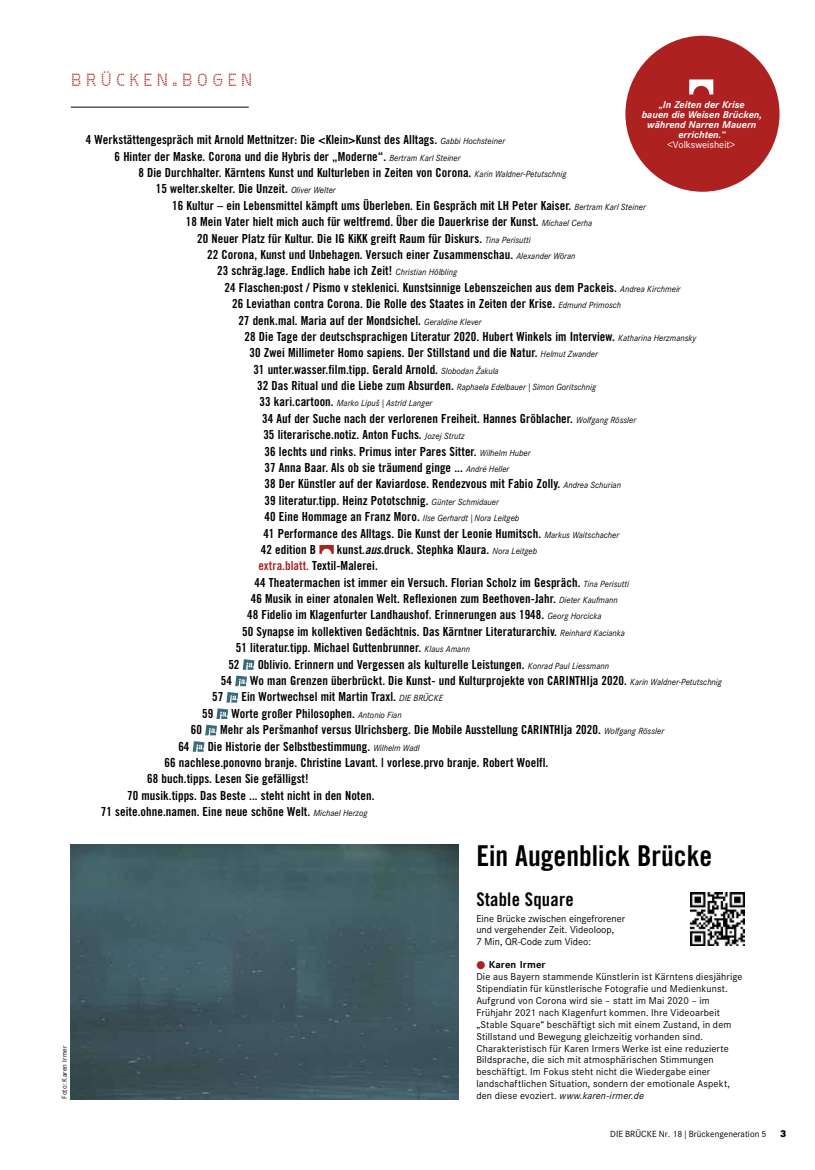
<style>
.page{position:relative;width:815px;height:1170px;background:#fff}
.page>*{position:absolute;margin:0;border:0;box-sizing:border-box;transform-origin:0 0}
.t1{font:28.75px "Trade Gothic Bold Cond Twenty";color:#000}
.t2{font:18.75px "Amb B Dot";letter-spacing:.2em;color:#ad2221}
.t3{font:18.75px "Trade Gothic Bold Cond Twenty";letter-spacing:.01em;color:#000}
.t4{font:12.5px/16.4px "Trade Gothic Bold Cond Twenty";letter-spacing:.005em;color:#000}
.t5{font:700 10px "Bruecke Corporate SBQ";letter-spacing:.01em;color:#000}
.t6{font:9.75px/11.9px "Bruecke Corporate SBQ";letter-spacing:.015em;color:#000}
.t7{font:italic 700 9.75px/10px "Bruecke Corporate SBQ";color:#fff;text-align:center}
.t8{font:9.75px "Bruecke Corporate SBQ";color:#fff}
.t9{font:800 9.75px "Bruecke Corporate SBQ";color:#000}
.t10{font:italic 8.75px "Bruecke Corporate SBQ";color:#000;scale:.95 1}
.t11{font:8.75px "Bruecke Corporate SBQ";color:#000}
.t12{font:6.88px "Bruecke Corporate SBQ";letter-spacing:.025em;color:#000}
.s1{font-family:"Bruecke Corporate SBQ";font-style:italic;font-size:8.75px}
.s2{font-family:"Trade Gothic Bold Cond Twenty";font-style:normal;font-size:12.5px}
.s3{font-family:"Trade Gothic Bold Cond Twenty Obl"}
.s4{color:#ad2221}
.s5{font-style:italic}
</style>
<div class="page">
<hr style="left:71px;top:107px;width:178px;height:1px;background:#000">
<img style="left:71px;top:844px;width:388px;height:254px">
<svg style="left:319px;top:545px;width:15px;height:9px"></svg>
<svg style="left:243px;top:659px;width:11px;height:10px"></svg>
<svg style="left:235px;top:675px;width:12px;height:11px"></svg>
<svg style="left:226px;top:692px;width:12px;height:10px"></svg>
<svg style="left:205px;top:708px;width:23px;height:27px"></svg>
<svg style="left:193px;top:741px;width:11px;height:10px"></svg>
<div style="left:625px;top:36px;width:155px;height:156px;background:#ad2221;border-radius:50%"></div>
<svg style="left:689px;top:79px;width:24px;height:15px"></svg>
<img style="left:691px;top:892px;width:53px;height:53px">
<h2 class="t2" style="left:71px;top:68px;width:183px">BRÜCKEN.BOGEN</h2>
<p class="t7" style="left:642px;top:99px;width:122px">„In Zeiten der Krise<br>bauen die Weisen Brücken, während Narren Mauern errichten.“</p>
<p class="t8" style="left:668px;top:139px;width:68px">&lt;Volksweisheit&gt;</p>
<p class="t4" style="left:115px;top:131px;width:392px;text-indent:-29px">4 Werkstättengespräch mit Arnold Mettnitzer: Die &lt;Klein&gt;Kunst des Alltags. <span class="s1">Gabbi Hochsteiner<br></span>6 Hinter der Maske. Corona und die Hybris der „Moderne“. <span class="s1">Bertram Karl Steiner</span></p>
<p class="t4" style="left:156px;top:164px;width:412px;text-indent:-18px">8 Die Durchhalter. Kärntens Kunst und Kulturleben in Zeiten von Corona. <span class="s1">Karin Waldner-Petutschnig<br></span>15 welter.skelter. Die Unzeit. <span class="s1">Oliver Welter</span></p>
<p class="t4" style="left:172px;top:197px;width:475px">16 Kultur – ein Lebensmittel kämpft ums Überleben. Ein Gespräch mit LH Peter Kaiser. <span class="s1">Bertram Karl Steiner</span></p>
<p class="t4" style="left:186px;top:213px;width:408px">18 Mein Vater hielt mich auch für weltfremd. Über die Dauerkrise der Kunst. <span class="s1">Michael Cerha</span></p>
<p class="t4" style="left:197px;top:230px;width:335px">20 Neuer Platz für Kultur. Die IG KiKK greift Raum für Diskurs. <span class="s1">Tina Perisutti</span></p>
<p class="t4" style="left:207px;top:246px;width:370px">22 Corona, Kunst und Unbehagen. Versuch einer Zusammenschau. <span class="s1">Alexander Wöran</span></p>
<p class="t4" style="left:217px;top:262px;width:242px">23 schräg.lage. Endlich habe ich Zeit! <span class="s1">Christian Hölbling</span></p>
<p class="t4" style="left:225px;top:279px;width:458px">24 Flaschen:post / Pismo v steklenici. Kunstsinnige Lebenszeichen aus dem Packeis. <span class="s1">Andrea Kirchmeir</span></p>
<p class="t4" style="left:232px;top:295px;width:391px">26 Leviathan contra Corona. Die Rolle des Staates in Zeiten der Krise. <span class="s1">Edmund Primosch</span></p>
<p class="t4" style="left:238px;top:312px;width:245px">27 denk.mal. Maria auf der Mondsichel. <span class="s1">Geraldine Klever</span></p>
<p class="t4" style="left:245px;top:328px;width:453px">28 Die Tage der deutschsprachigen Literatur 2020. Hubert Winkels im Interview. <span class="s1">Katharina Herzmansky</span></p>
<p class="t4" style="left:250px;top:344px;width:350px">30 Zwei Millimeter Homo sapiens. Der Stillstand und die Natur. <span class="s1">Helmut Zwander</span></p>
<p class="t4" style="left:253px;top:361px;width:247px">31 unter.wasser.film.tipp. Gerald Arnold. <span class="s1">Slobodan Žakula</span></p>
<p class="t4" style="left:257px;top:377px;width:341px">32 Das Ritual und die Liebe zum Absurden. <span class="s1">Raphaela Edelbauer | Simon Goritschnig</span></p>
<p class="t10" style="left:260px;top:398px;width:183px"><span class="s2">33 kari.cartoon.</span> Marko Lipuš | Astrid Langer</p>
<p class="t4" style="left:262px;top:410px;width:376px">34 Auf der Suche nach der verlorenen Freiheit. Hannes Gröblacher. <span class="s1">Wolfgang Rössler</span></p>
<p class="t4" style="left:263px;top:426px;width:203px">35 literarische.notiz. Anton Fuchs. <span class="s1">Jozej Strutz</span></p>
<p class="t4" style="left:265px;top:443px;width:267px">36 lechts und rinks. Primus inter Pares Sitter. <span class="s1">Wilhelm Huber</span></p>
<p class="t4" style="left:265px;top:459px;width:246px">37 Anna Baar. Als ob sie träumend ginge ... <span class="s1">André Heller</span></p>
<p class="t4" style="left:265px;top:475px;width:358px">38 Der Künstler auf der Kaviardose. Rendezvous mit Fabio Zolly. <span class="s1">Andrea Schurian</span></p>
<p class="t4" style="left:265px;top:492px;width:236px">39 literatur.tipp. Heinz Pototschnig. <span class="s1">Günter Schmidauer</span></p>
<p class="t4" style="left:265px;top:508px;width:256px">40 Eine Hommage an Franz Moro. <span class="s1">Ilse Gerhardt | Nora Leitgeb</span></p>
<p class="t4" style="left:263px;top:524px;width:357px">41 Performance des Alltags. Die Kunst der Leonie Humitsch. <span class="s1">Markus Waitschacher</span></p>
<p class="t4" style="left:261px;top:541px;width:57px">42 edition B</p>
<p class="t4" style="left:337px;top:541px;width:202px">kunst.<span class="s3">aus</span>.druck. Stephka Klaura. <span class="s1">Nora Leitgeb</span></p>
<p class="t4" style="left:258px;top:557px;width:121px"><span class="s4">extra.blatt.</span> Textil-Malerei.</p>
<p class="t4" style="left:255px;top:574px;width:376px">44 Theatermachen ist immer ein Versuch. Florian Scholz im Gespräch. <span class="s1">Tina Perisutti</span></p>
<p class="t4" style="left:251px;top:590px;width:368px">46 Musik in einer atonalen Welt. Reflexionen zum Beethoven-Jahr. <span class="s1">Dieter Kaufmann</span></p>
<p class="t4" style="left:247px;top:606px;width:356px">48 Fidelio im Klagenfurter Landhaushof. Erinnerungen aus 1948. <span class="s1">Georg Horcicka</span></p>
<p class="t4" style="left:242px;top:623px;width:384px">50 Synapse im kollektiven Gedächtnis. Das Kärntner Literaturarchiv. <span class="s1">Reinhard Kacianka</span></p>
<p class="t4" style="left:236px;top:639px;width:236px">51 literatur.tipp. Michael Guttenbrunner. <span class="s1">Klaus Amann</span></p>
<p class="t4" style="left:228px;top:655px;width:13px">52</p>
<p class="t4" style="left:258px;top:655px;width:353px">Oblivio. Erinnern und Vergessen als kulturelle Leistungen. <span class="s1">Konrad Paul Liessmann</span></p>
<p class="t4" style="left:221px;top:672px;width:13px">54</p>
<p class="t4" style="left:250px;top:672px;width:473px">Wo man Grenzen überbrückt. Die Kunst- und Kulturprojekte von CARINTHIja 2020. <span class="s1">Karin Waldner-Petutschnig</span></p>
<p class="t4" style="left:212px;top:688px;width:13px">57</p>
<p class="t4" style="left:241px;top:688px;width:203px">Ein Wortwechsel mit Martin Traxl. <span class="s1">DIE BRÜCKE</span></p>
<p class="t4" style="left:202px;top:705px;width:13px">59</p>
<p class="t4" style="left:231px;top:705px;width:172px">Worte großer Philosophen. <span class="s1">Antonio Fian</span></p>
<p class="t4" style="left:191px;top:721px;width:13px">60</p>
<p class="t4" style="left:220px;top:721px;width:446px">Mehr als Peršmanhof versus Ulrichsberg. Die Mobile Ausstellung CARINTHIja 2020. <span class="s1">Wolfgang Rössler</span></p>
<p class="t4" style="left:178px;top:737px;width:13px">64</p>
<p class="t4" style="left:208px;top:737px;width:214px">Die Historie der Selbstbestimmung. <span class="s1">Wilhelm Wadl</span></p>
<p class="t4" style="left:165px;top:754px;width:385px">66 nachlese.ponovno branje. Christine Lavant. | vorlese.prvo branje. Robert Woelfl.</p>
<p class="t4" style="left:147px;top:770px;width:163px">68 buch.tipps. Lesen Sie gefälligst!</p>
<p class="t4" style="left:127px;top:786px;width:249px">70 musik.tipps. Das Beste ... steht nicht in den Noten.</p>
<p class="t4" style="left:101px;top:803px;width:268px">71 seite.ohne.namen. Eine neue schöne Welt. <span class="s1">Michael Herzog</span></p>
<p class="t12" style="left:60px;top:1098px;width:55px;rotate:-90deg">Foto: Karen Irmer</p>
<h1 class="t1" style="left:476px;top:838px;width:237px">Ein Augenblick Brücke</h1>
<h2 class="t3" style="left:476px;top:888px;width:99px">Stable Square</h2>
<p class="t6" style="left:476px;top:912px;width:150px">Eine Brücke zwischen eingefrorener und vergehender Zeit. Videoloop,<br>7 Min, QR-Code zum Video:</p>
<p class="t5" style="left:476px;top:958px;width:71px"><span class="s4">●</span> Karen Irmer</p>
<p class="t6" style="left:476px;top:970px;width:268px">Die aus Bayern stammende Künstlerin ist Kärntens diesjährige Stipendiatin für künstlerische Fotografie und Medienkunst.<br>Aufgrund von Corona wird sie – statt im Mai 2020 – im Frühjahr 2021 nach Klagenfurt kommen. Ihre Videoarbeit „Stable Square“ beschäftigt sich mit einem Zustand, in dem Stillstand und Bewegung gleichzeitig vorhanden sind.<br>Charakteristisch für Karen Irmers Werke ist eine reduzierte Bildsprache, die sich mit atmosphärischen Stimmungen beschäftigt. Im Fokus steht nicht die Wiedergabe einer landschaftlichen Situation, sondern der emotionale Aspekt, den diese evoziert. <span class="s5">www.karen-irmer.de</span></p>
<p class="t11" style="left:610px;top:1128px;width:158px">DIE BRÜCKE Nr. 18 | Brückengeneration 5</p>
<p class="t9" style="left:780px;top:1127px;width:8px">3</p>
</div>
